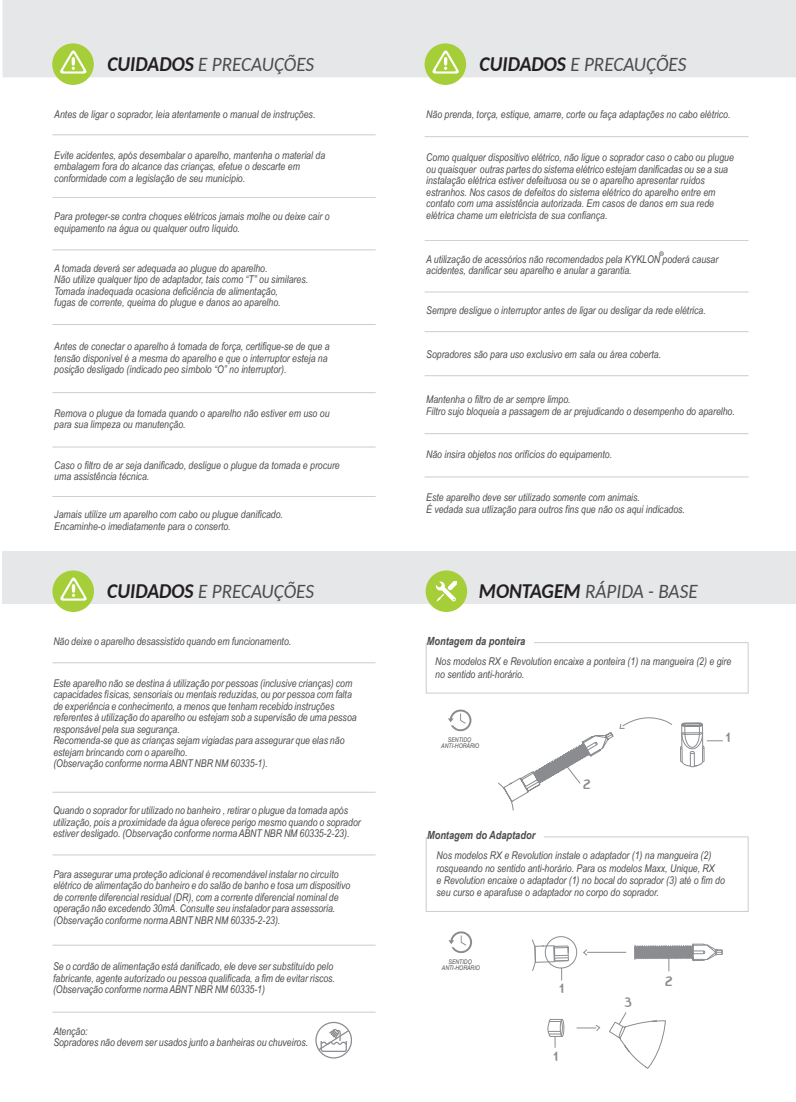
<style>
.page{position:relative;width:796px;height:1102px;background:#fff}
.page>*{position:absolute;margin:0;border:0;box-sizing:border-box;transform-origin:0 0}
.t1{font:italic 20.5px "Carlito";color:#4b4c4d;scale:.94 1}
.t2{font:13.75px "Fontastique Fontastique";color:#8a8c8f}
.t3{font:italic 700 11.25px "Arial Narrow";color:#4b4c4d}
.t4{font:italic 10.62px/11.5px "Arial Narrow";color:#4b4c4d}
.t5{font:italic 6.38px/6.4px "Arial Narrow";color:#4b4c4d;text-align:center}
.s1{font-weight:700;font-size:20.88px;color:#231f20}
</style>
<div class="page">
<div style="left:3px;top:0;width:793px;height:77px;background:#e6e7e9"></div>
<div style="left:3px;top:551px;width:793px;height:52px;background:#e6e7e9"></div>
<div style="left:52px;top:43px;width:42px;height:42px;background:#a6ce39;border-radius:50%"></div>
<svg style="left:60px;top:51px;width:26px;height:23px"></svg>
<div style="left:425px;top:43px;width:41px;height:42px;background:#a6ce39;border-radius:50%"></div>
<svg style="left:432px;top:51px;width:27px;height:23px"></svg>
<div style="left:52px;top:570px;width:42px;height:42px;background:#a6ce39;border-radius:50%"></div>
<svg style="left:60px;top:578px;width:27px;height:23px"></svg>
<div style="left:426px;top:570px;width:41px;height:42px;background:#a6ce39;border-radius:50%"></div>
<svg style="left:436px;top:581px;width:21px;height:21px"></svg>
<hr style="left:52px;top:134px;width:324px;height:1px;background:#c7c8ca">
<hr style="left:52px;top:197px;width:324px;height:1px;background:#c7c8ca">
<hr style="left:52px;top:250px;width:324px;height:1px;background:#c7c8ca">
<hr style="left:52px;top:324px;width:324px;height:1px;background:#c7c8ca">
<hr style="left:52px;top:392px;width:324px;height:1px;background:#c7c8ca">
<hr style="left:52px;top:447px;width:324px;height:1px;background:#c7c8ca">
<hr style="left:52px;top:496px;width:324px;height:1px;background:#c7c8ca">
<hr style="left:425px;top:136px;width:323px;height:1px;background:#c7c8ca">
<hr style="left:425px;top:240px;width:323px;height:1px;background:#c7c8ca">
<hr style="left:425px;top:292px;width:323px;height:1px;background:#c7c8ca">
<hr style="left:425px;top:331px;width:323px;height:1px;background:#c7c8ca">
<hr style="left:425px;top:375px;width:323px;height:1px;background:#c7c8ca">
<hr style="left:425px;top:433px;width:323px;height:1px;background:#c7c8ca">
<hr style="left:425px;top:477px;width:323px;height:1px;background:#c7c8ca">
<svg style="left:659px;top:251px;width:5px;height:5px"></svg>
<hr style="left:53px;top:662px;width:323px;height:1px;background:#c7c8ca">
<hr style="left:53px;top:792px;width:323px;height:1px;background:#c7c8ca">
<hr style="left:53px;top:855px;width:323px;height:1px;background:#c7c8ca">
<hr style="left:53px;top:945px;width:323px;height:1px;background:#c7c8ca">
<hr style="left:53px;top:1012px;width:323px;height:1px;background:#c7c8ca">
<div style="left:315px;top:1022px;width:37px;height:37px;border:1px solid #8a8c8f;border-radius:50%"></div>
<svg style="left:317px;top:1028px;width:33px;height:25px"></svg>
<div style="left:426px;top:643px;width:322px;height:50px;border:1px solid #c7c8ca"></div>
<hr style="left:534px;top:642px;width:214px;height:1px;background:#c7c8ca">
<div style="left:426px;top:837px;width:322px;height:75px;border:1px solid #c7c8ca"></div>
<hr style="left:544px;top:837px;width:204px;height:1px;background:#c7c8ca">
<svg style="left:498px;top:717px;width:174px;height:94px"></svg>
<svg style="left:680px;top:722px;width:43px;height:45px"></svg>
<svg style="left:448px;top:709px;width:23px;height:22px"></svg>
<svg style="left:583px;top:949px;width:5px;height:7px"></svg>
<svg style="left:634px;top:943px;width:89px;height:29px"></svg>
<svg style="left:532px;top:939px;width:38px;height:41px"></svg>
<svg style="left:448px;top:931px;width:24px;height:22px"></svg>
<hr style="left:587px;top:952px;width:39px;height:1px;background:#8a8c8f">
<div style="left:545px;top:936px;width:32px;height:32px;border:1px solid #8a8c8f;border-radius:50%"></div>
<svg style="left:609px;top:1012px;width:57px;height:57px"></svg>
<svg style="left:577px;top:1025px;width:24px;height:6px"></svg>
<svg style="left:547px;top:1019px;width:17px;height:29px"></svg>
<h1 class="t1" style="left:107px;top:50px;width:221px"><span class="s1">CUIDADOS</span> E PRECAUÇÕES</h1>
<h1 class="t1" style="left:479px;top:50px;width:221px"><span class="s1">CUIDADOS</span> E PRECAUÇÕES</h1>
<p class="t4" style="left:54px;top:108px;width:263px">Antes de ligar o soprador, leia atentamente o manual de instruções.</p>
<p class="t4" style="left:54px;top:149px;width:272px">Evite acidentes, após desembalar o aparelho, mantenha o material da embalagem fora do alcance das crianças, efetue o descarte em conformidade com a legislação de seu município.</p>
<p class="t4" style="left:54px;top:211px;width:277px">Para proteger-se contra choques elétricos jamais molhe ou deixe cair o equipamento na água ou qualquer outro líquido.</p>
<p class="t4" style="left:54px;top:262px;width:255px">A tomada deverá ser adequada ao plugue do aparelho.<br>Não utilize qualquer tipo de adaptador, tais como “T” ou similares.<br>Tomada inadequada ocasiona deficiência de alimentação,<br>fugas de corrente, queima do plugue e danos ao aparelho.</p>
<p class="t4" style="left:54px;top:341px;width:277px">Antes de conectar o aparelho á tomada de força, certifique-se de que a tensão disponível é a mesma do aparelho e que o interruptor esteja na posição desligado (indicado peo símbolo “O” no interruptor).</p>
<p class="t4" style="left:54px;top:407px;width:277px">Remova o plugue da tomada quando o aparelho não estiver em uso ou para sua limpeza ou manutenção.</p>
<p class="t4" style="left:54px;top:459px;width:287px">Caso o filtro de ar seja danificado, desligue o plugue da tomada e procure uma assistência técnica.</p>
<p class="t4" style="left:54px;top:508px;width:230px">Jamais utilize um aparelho com cabo ou plugue danificado.<br>Encaminhe-o imediatamente para o conserto.</p>
<p class="t4" style="left:426px;top:108px;width:306px">Não prenda, torça, estique, amarre, corte ou faça adaptações no cabo elétrico.</p>
<p class="t4" style="left:426px;top:151px;width:309px">Como qualquer dispositivo elétrico, não ligue o soprador caso o cabo ou plugue ou quaisquer outras partes do sistema elétrico estejam danificadas ou se a sua instalação elétrica estiver defeituosa ou se o aparelho apresentar ruídos estranhos. Nos casos de defeitos do sistema elétrico do aparelho entre em contato com uma assistência autorizada. Em casos de danos em sua rede elétrica chame um eletricista de sua confiança.</p>
<p class="t4" style="left:426px;top:253px;width:294px">A utilização de acessórios não recomendados pela KYKLON poderá causar acidentes, danificar seu aparelho e anular a garantia.</p>
<p class="t4" style="left:426px;top:305px;width:281px">Sempre desligue o interruptor antes de ligar ou desligar da rede elétrica.</p>
<p class="t4" style="left:426px;top:348px;width:236px">Sopradores são para uso exclusivo em sala ou área coberta.</p>
<p class="t4" style="left:426px;top:393px;width:310px">Mantenha o filtro de ar sempre limpo.<br>Filtro sujo bloqueia a passagem de ar prejudicando o desempenho do aparelho.</p>
<p class="t4" style="left:426px;top:449px;width:188px">Não insira objetos nos orifícios do equipamento.</p>
<p class="t4" style="left:426px;top:491px;width:260px">Este aparelho deve ser utilizado somente com animais.<br>É vedada sua utlização para outros fins que não os aqui indicados.</p>
<h1 class="t1" style="left:107px;top:577px;width:221px"><span class="s1">CUIDADOS</span> E PRECAUÇÕES</h1>
<h1 class="t1" style="left:479px;top:577px;width:234px"><span class="s1">MONTAGEM</span> RÁPIDA - BASE</h1>
<p class="t4" style="left:53px;top:635px;width:239px">Não deixe o aparelho desassistido quando em funcionamento.</p>
<p class="t4" style="left:53px;top:677px;width:305px">Este aparelho não se destina á utilização por pessoas (inclusive crianças) com capacidades físicas, sensoriais ou mentais reduzidas, ou por pessoa com falta de experiência e conhecimento, a menos que tenham recebido instruções referentes à utilização do aparelho ou estejam sob a supervisão de uma pessoa responsável pela sua segurança.<br>Recomenda-se que as crianças sejam vigiadas para assegurar que elas não estejam brincando com o aparelho.<br>(Observação conforme norma ABNT NBR NM 60335-1).</p>
<p class="t4" style="left:53px;top:805px;width:309px">Quando o soprador for utilizado no banheiro , retirar o plugue da tomada após utilização, pois a proximidade da água oferece perigo mesmo quando o soprador estiver desligado. (Observação conforme norma ABNT NBR NM 60335-2-23).</p>
<p class="t4" style="left:53px;top:868px;width:299px">Para assegurar uma proteção adicional é recomendável instalar no circuíto elétrico de alimentação do banheiro e do salão de banho e tosa um dispositivo de corrente diferencial residual (DR), com a corrente diferencial nominal de operação não excedendo 30mA. Consulte seu instalador para assessoria. (Observação conforme norma ABNT NBR NM 60335-2-23).</p>
<p class="t4" style="left:53px;top:961px;width:283px">Se o cordão de alimentação está danificado, ele deve ser substituído pelo fabricante, agente autorizado ou pessoa qualificada, a fim de evitar riscos. (Observação conforme norma ABNT NBR NM 60335-1)</p>
<p class="t4" style="left:53px;top:1025px;width:256px">Atenção:<br>Sopradores não devem ser usados junto a banheiras ou chuveiros.</p>
<p class="t3" style="left:427px;top:633px;width:100px">Montagem da ponteira</p>
<p class="t4" style="left:435px;top:655px;width:298px;line-height:12.8px">Nos modelos RX e Revolution encaixe a ponteira (1) na mangueira (2) e gire no sentido anti-horário.</p>
<p class="t5" style="left:448px;top:736px;width:25px">SENTIDO</p>
<p class="t2" style="left:725px;top:729px;width:7px">1</p>
<p class="t5" style="left:441px;top:743px;width:40px">ANTI-HORÁRIO</p>
<p class="t3" style="left:427px;top:827px;width:110px">Montagem do Adaptador</p>
<p class="t2" style="left:583px;top:776px;width:9px">2</p>
<p class="t4" style="left:436px;top:849px;width:280px;line-height:12.8px">Nos modelos RX e Revolution instale o adaptador (1) na mangueira (2) rosqueando no sentido anti-horário. Para os modelos Maxx, Unique, RX</p>
<p class="t4" style="left:436px;top:873px;width:290px;line-height:12.8px">e Revolution encaixe o adaptador (1) no bocal do soprador (3) até o fim do seu curso e aparafuse o adaptador no corpo do soprador.</p>
<p class="t5" style="left:442px;top:958px;width:40px">SENTIDO<br>ANTI-HORÁRIO</p>
<p class="t2" style="left:559px;top:981px;width:7px">1</p>
<p class="t2" style="left:553px;top:1049px;width:7px">1</p>
<p class="t2" style="left:624px;top:994px;width:9px">3</p>
<p class="t2" style="left:665px;top:973px;width:9px">2</p>
</div>
